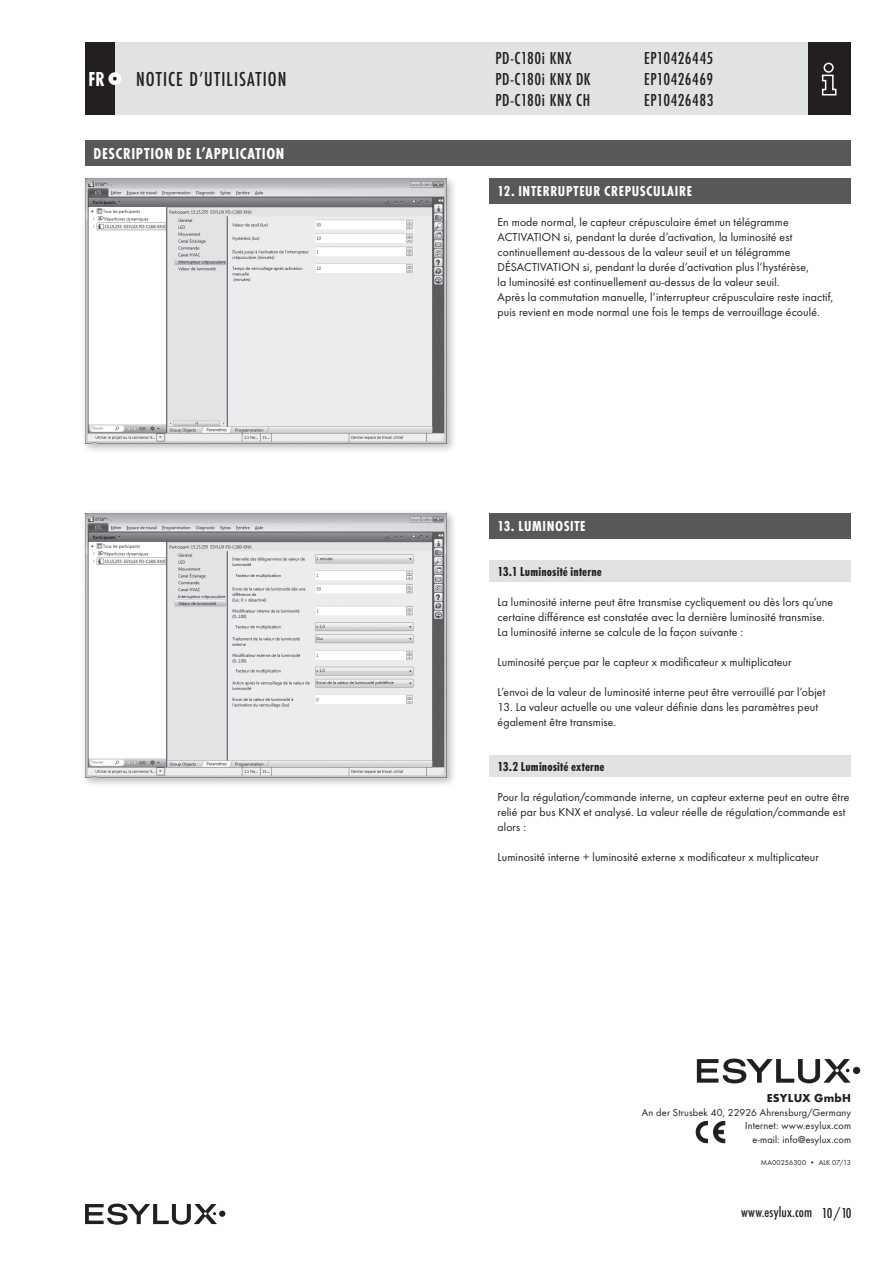
<style>
.page{position:relative;width:893px;height:1263px;background:#fff}
.page>*{position:absolute;margin:0;border:0;box-sizing:border-box;transform-origin:0 0}
.t1{font:500 21px "Futura Con";letter-spacing:.05em;color:#231f20}
.t2{font:700 21px "Futura Con";color:#fff;scale:.95 1}
.t3{font:500 18px "Futura Con";letter-spacing:.025em;color:#231f20}
.t4{font:700 16.5px "Futura Con";letter-spacing:.035em;color:#fff}
.t5{font:700 15px "Futura Con";letter-spacing:.045em;color:#fff}
.t6{font:500 15px "Futura Con";letter-spacing:.01em;color:#231f20}
.t7{font:700 13.5px "Futura Con";letter-spacing:.015em;color:#231f20}
.t8{font:12px/15px "Futura Boo";letter-spacing:.01em;color:#231f20}
.t9{font:700 12px "Futura";letter-spacing:.025em;color:#231f20}
.t10{font:10.5px/13.5px "Futura Boo";letter-spacing:.015em;color:#231f20;text-align:right}
.t11{font:7.5px "Futura Boo";letter-spacing:.015em;color:#231f20}
</style>
<div class="page">
<div style="left:85px;top:43px;width:765px;height:72px;background:#e1e2e4"></div>
<div style="left:808px;top:43px;width:42px;height:72px;background:#231f20"></div>
<svg style="left:821px;top:62px;width:16px;height:34px"></svg>
<div style="left:85px;top:43px;width:30px;height:72px;background:#231f20"></div>
<div style="left:108px;top:72px;width:13px;height:13px;background:#fff;border-radius:50%"></div>
<svg style="left:113px;top:77px;width:4px;height:4px"></svg>
<div style="left:219px;top:1210px;width:6px;height:7px;background:#231f20;border-radius:50%"></div>
<svg style="left:85px;top:1203px;width:132px;height:22px"></svg>
<div style="left:489px;top:756px;width:361px;height:21px;background:#e1e2e4"></div>
<div style="left:489px;top:561px;width:361px;height:21px;background:#e1e2e4"></div>
<div style="left:489px;top:179px;width:361px;height:25px;background:#57585a"></div>
<div style="left:81px;top:175px;width:376px;height:279px;background:#231f20;opacity:.3"></div>
<img style="left:85px;top:179px;width:361px;height:264px">
<div style="left:489px;top:513px;width:361px;height:26px;background:#57585a"></div>
<div style="left:81px;top:509px;width:376px;height:279px;background:#231f20;opacity:.3"></div>
<img style="left:85px;top:513px;width:361px;height:265px">
<div style="left:85px;top:140px;width:765px;height:26px;background:#57585a"></div>
<svg style="left:696px;top:1121px;width:11px;height:22px"></svg>
<svg style="left:713px;top:1121px;width:12px;height:22px"></svg>
<div style="left:853px;top:1067px;width:7px;height:7px;background:#231f20;border-radius:50%"></div>
<svg style="left:697px;top:1058px;width:154px;height:25px"></svg>
<h1 class="t2" style="left:89px;top:67px;width:19px">FR</h1>
<h1 class="t1" style="left:136px;top:67px;width:152px">NOTICE D’UTILISATION</h1>
<h3 class="t4" style="left:94px;top:144px;width:192px">DESCRIPTION DE L’APPLICATION</h3>
<h2 class="t3" style="left:495px;top:48px;width:77px">PD-C180i KNX</h2>
<h2 class="t3" style="left:644px;top:48px;width:71px">EP10426445</h2>
<h2 class="t3" style="left:495px;top:69px;width:97px">PD-C180i KNX DK</h2>
<h2 class="t3" style="left:644px;top:69px;width:71px">EP10426469</h2>
<h2 class="t3" style="left:495px;top:90px;width:96px">PD-C180i KNX CH</h2>
<h2 class="t3" style="left:644px;top:90px;width:71px">EP10426483</h2>
<p class="t5" style="left:497px;top:183px;width:196px">12. INTERRUPTEUR CREPUSCULAIRE</p>
<p class="t8" style="left:497px;top:215px;width:337px">En mode normal, le capteur crépusculaire émet un télégramme ACTIVATION si, pendant la durée d’activation, la luminosité est continuellement au-dessous de la valeur seuil et un télégramme DÉSACTIVATION si, pendant la durée d’activation plus l’hystérèse,<br>la luminosité est continuellement au-dessus de la valeur seuil.<br>Après la commutation manuelle, l’interrupteur crépusculaire reste inactif, puis revient en mode normal une fois le temps de verrouillage écoulé.</p>
<p class="t5" style="left:497px;top:517px;width:90px">13. LUMINOSITE</p>
<p class="t7" style="left:497px;top:563px;width:106px">13.1 Luminosité interne</p>
<p class="t8" style="left:497px;top:594px;width:337px">La luminosité interne peut être transmise cycliquement ou dès lors qu’une certaine différence est constatée avec la dernière luminosité transmise.<br>La luminosité interne se calcule de la façon suivante :</p>
<p class="t8" style="left:497px;top:654px;width:296px">Luminosité perçue par le capteur x modificateur x multiplicateur</p>
<p class="t8" style="left:497px;top:684px;width:329px">L’envoi de la valeur de luminosité interne peut être verrouillé par l’objet</p>
<p class="t8" style="left:497px;top:699px;width:322px">13. La valeur actuelle ou une valeur définie dans les paramètres peut également être transmise.</p>
<p class="t7" style="left:497px;top:758px;width:109px">13.2 Luminosité externe</p>
<p class="t8" style="left:497px;top:789px;width:353px">Pour la régulation/commande interne, un capteur externe peut en outre être relié par bus KNX et analysé. La valeur réelle de régulation/commande est alors :</p>
<p class="t8" style="left:497px;top:849px;width:323px">Luminosité interne + luminosité externe x modificateur x multiplicateur</p>
<p class="t9" style="left:767px;top:1091px;width:86px">ESYLUX GmbH</p>
<p class="t10" style="left:642px;top:1105px;width:211px">An der Strusbek 40, 22926 Ahrensburg/Germany<br>Internet: www.esylux.com<br>e-mail: info@esylux.com</p>
<p class="t11" style="left:761px;top:1158px;width:92px">MA00256300 • ALK 07/13</p>
<p class="t6" style="left:741px;top:1204px;width:112px">www.esylux.com 10/10</p>
</div>
